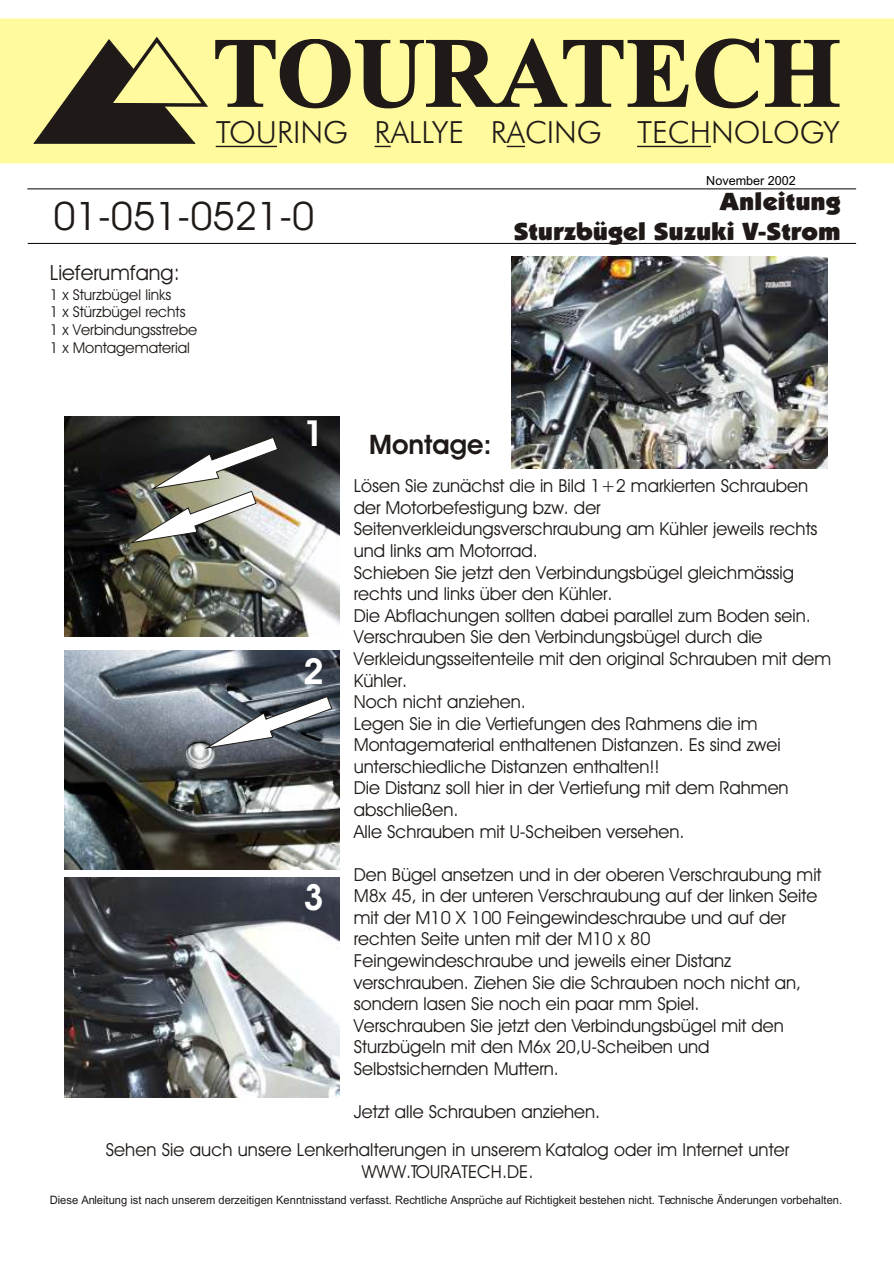
<style>
.page{position:relative;width:894px;height:1263px;background:#fff}
.page>*{position:absolute;margin:0;border:0;box-sizing:border-box;transform-origin:0 0}
.t1{font:39.45px "Avant Garde Bk BT";color:#1f1a17}
.t2{font:700 36px "Avant Garde Bk BT";color:#fff}
.t3{font:30.45px "Futura Lt BT";color:#1f1a17}
.t4{font:700 27px "Avant Garde Bk BT";color:#1f1a17}
.t5{font:24.75px/29.5px "Kabel Ult BT";color:#1f1a17;text-align:right;scale:1.1 1}
.t6{font:21px "Avant Garde Bk BT";color:#1f1a17}
.t7{font:18px/21.6px "Avant Garde Bk BT";color:#1f1a17}
.t8{font:15px/18px "Avant Garde Bk BT";color:#1f1a17}
.t9{font:12.6px "Arial";color:#000}
.t10{font:11.55px "Arial";color:#1f1a17;scale:.96 1}
</style>
<div class="page">
<hr style="left:27px;top:188px;width:829px;height:1px;background:#000">
<hr style="left:28px;top:243px;width:828px;height:1px;background:#000">
<div style="left:0;top:18px;width:894px;height:146px;background:#fffa9e"></div>
<svg style="left:215px;top:39px;width:474px;height:69px;background:#a19c65"></svg>
<svg style="left:695px;top:38px;width:64px;height:70px;background:#ada86c"></svg>
<svg style="left:765px;top:40px;width:75px;height:67px;background:#868155"></svg>
<svg style="left:33px;top:37px;width:175px;height:107px;background:#9b9662"></svg>
<hr style="left:216px;top:146px;width:61px;height:1px;background:#1f1a17">
<svg style="left:375px;top:146px;width:16px;height:1px"></svg>
<svg style="left:507px;top:146px;width:18px;height:1px"></svg>
<hr style="left:637px;top:146px;width:74px;height:1px;background:#1f1a17">
<img style="left:64px;top:417px;width:275px;height:220px">
<img style="left:511px;top:256px;width:317px;height:213px">
<img style="left:64px;top:878px;width:275px;height:220px">
<img style="left:64px;top:650px;width:275px;height:220px">
<img style="left:130px;top:437px;width:148px;height:106px">
<svg style="left:206px;top:696px;width:126px;height:52px"></svg>
<h3 class="t3" style="left:216px;top:120px;width:626px">TOURING RALLYE RACING TECHNOLOGY</h3>
<h1 class="t1" style="left:54px;top:200px;width:262px">01-051-0521-0</h1>
<p class="t6" style="left:50px;top:264px;width:132px">Lieferumfang:</p>
<p class="t8" style="left:50px;top:287px;width:149px">1 x Sturzbügel links<br>1 x Stürzbügel rechts<br>1 x Verbindungsstrebe<br>1 x Montagematerial</p>
<h2 class="t2" style="left:303px;top:419px;width:22px">1</h2>
<h2 class="t2" style="left:303px;top:656px;width:22px">2</h2>
<h2 class="t2" style="left:303px;top:883px;width:22px">3</h2>
<p class="t9" style="left:706px;top:176px;width:91px">November 2002</p>
<h3 class="t5" style="left:514px;top:189px;width:299px">Anleitung<br>Sturzbügel Suzuki V-Strom</h3>
<h3 class="t4" style="left:369px;top:433px;width:124px">Montage:</h3>
<p class="t7" style="left:354px;top:477px;width:465px">Lösen Sie zunächst die in Bild 1+2 markierten Schrauben der Motorbefestigung bzw. der Seitenverkleidungsverschraubung am Kühler jeweils rechts und links am Motorrad.</p>
<p class="t7" style="left:354px;top:563px;width:479px">Schieben Sie jetzt den Verbindungsbügel gleichmässig rechts und links über den Kühler.<br>Die Abflachungen sollten dabei parallel zum Boden sein.<br>Verschrauben Sie den Verbindungsbügel durch die Verkleidungsseitenteile mit den original Schrauben mit dem Kühler.<br>Noch nicht anziehen.</p>
<p class="t7" style="left:354px;top:714px;width:436px">Legen Sie in die Vertiefungen des Rahmens die im Montagematerial enthaltenen Distanzen. Es sind zwei unterschiedliche Distanzen enthalten!!<br>Die Distanz soll hier in der Vertiefung mit dem Rahmen abschließen.<br>Alle Schrauben mit U-Scheiben versehen.</p>
<p class="t7" style="left:354px;top:865px;width:469px">Den Bügel ansetzen und in der oberen Verschraubung mit M8x 45, in der unteren Verschraubung auf der linken Seite mit der M10 X 100 Feingewindeschraube und auf der rechten Seite unten mit der M10 x 80<br>Feingewindeschraube und jeweils einer Distanz verschrauben. Ziehen Sie die Schrauben noch nicht an, sondern lasen Sie noch ein paar mm Spiel.<br>Verschrauben Sie jetzt den Verbindungsbügel mit den Sturzbügeln mit den M6x 20,U-Scheiben und Selbstsichernden Muttern.</p>
<p class="t7" style="left:354px;top:1103px;width:248px">Jetzt alle Schrauben anziehen.</p>
<p class="t7" style="left:106px;top:1141px;width:685px;text-align:center">Sehen Sie auch unsere Lenkerhalterungen in unserem Katalog oder im Internet unter<br>WWW.TOURATECH.DE.</p>
<p class="t10" style="left:50px;top:1196px;width:827px">Diese Anleitung ist nach unserem derzeitigen Kenntnisstand verfasst. Rechtliche Ansprüche auf Richtigkeit bestehen nicht. Technische Änderungen vorbehalten.</p>
</div>
